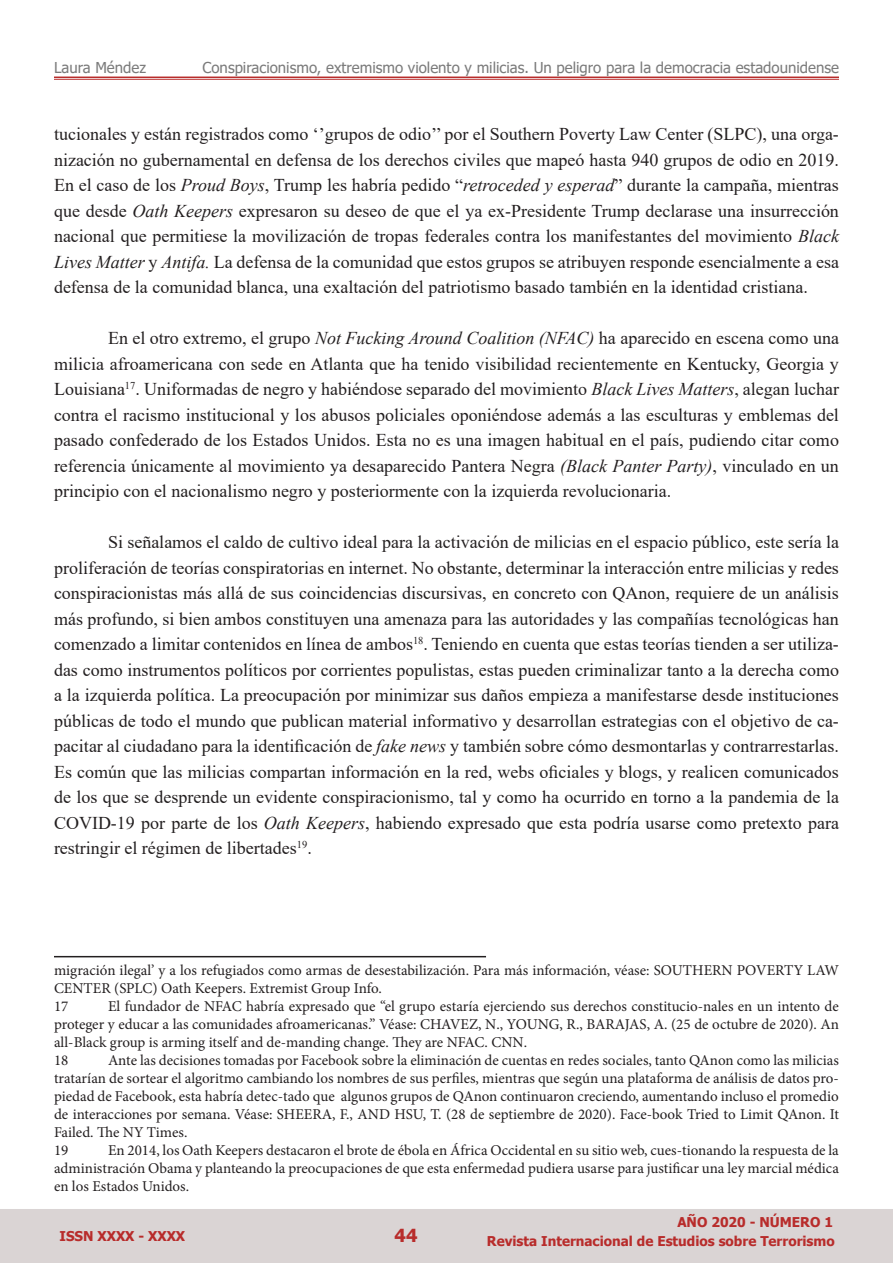
<style>
.page{position:relative;width:893px;height:1263px;background:#fff}
.page>*{position:absolute;margin:0;border:0;box-sizing:border-box;transform-origin:0 0}
.t1{font:18px/25.5px "Times New Roman";color:#231f20;text-align:justify}
.t2{font:700 18px "Tahoma";color:#b82c2b}
.t3{font:15px/18px "Minion Pro";color:#231f20;text-align:justify}
.t4{font:15px "Tahoma";color:#7b7b7b}
.t5{font:700 13.5px "Tahoma";color:#b82c2b}
.s1{font-style:italic}
</style>
<div class="page">
<div style="left:0;top:1209px;width:893px;height:54px;background:#dad4d4"></div>
<hr style="left:54px;top:956px;width:432px;height:1px;background:#231f20">
<hr style="left:54px;top:77px;width:785px;height:1px;background:#b82c2b">
<hr style="left:54px;top:79px;width:785px;height:1px;background:#b82c2b">
<p class="t4" style="left:54px;top:58px;width:94px">Laura Méndez</p>
<p class="t4" style="left:202px;top:58px;width:638px">Conspiracionismo, extremismo violento y milicias. Un peligro para la democracia estadounidense</p>
<p class="t1" style="left:54px;top:121px;width:786px">tucionales y están registrados como ‘’grupos de odio’’ por el Southern Poverty Law Center (SLPC), una orga&shy;nización no gubernamental en defensa de los derechos civiles que mapeó hasta 940 grupos de odio en 2019.<br>En el caso de los <span class="s1">Proud Boys</span>, Trump les habría pedido “<span class="s1">retroceded y esperad</span>” durante la campaña, mientras que desde <span class="s1">Oath Keepers</span> expresaron su deseo de que el ya ex-Presidente Trump declarase una insurrección nacional que permitiese la movilización de tropas federales contra los manifestantes del movimiento <span class="s1">Black Lives Matter</span> y <span class="s1">Antifa.</span> La defensa de la comunidad que estos grupos se atribuyen responde esencialmente a esa defensa de la comunidad blanca, una exaltación del patriotismo basado también en la identidad cristiana.</p>
<p class="t1" style="left:54px;top:325px;width:786px;text-indent:54px">En el otro extremo, el grupo <span class="s1">Not Fucking Around Coalition (NFAC)</span> ha aparecido en escena como una milicia afroamericana con sede en Atlanta que ha tenido visibilidad recientemente en Kentucky, Georgia y Louisiana<sup>17</sup>. Uniformadas de negro y habiéndose separado del movimiento <span class="s1">Black Lives Matters</span>, alegan luchar contra el racismo institucional y los abusos policiales oponiéndose además a las esculturas y emblemas del pasado confederado de los Estados Unidos. Esta no es una imagen habitual en el país, pudiendo citar como referencia únicamente al movimiento ya desaparecido Pantera Negra <span class="s1">(Black Panter Party)</span>, vinculado en un principio con el nacionalismo negro y posteriormente con la izquierda revolucionaria.</p>
<p class="t1" style="left:54px;top:529px;width:786px;text-indent:54px">Si señalamos el caldo de cultivo ideal para la activación de milicias en el espacio público, este sería la proliferación de teorías conspiratorias en internet. No obstante, determinar la interacción entre milicias y redes conspiracionistas más allá de sus coincidencias discursivas, en concreto con QAnon, requiere de un análisis más profundo, si bien ambos constituyen una amenaza para las autoridades y las compañías tecnológicas han comenzado a limitar contenidos en línea de ambos<sup>18</sup>. Teniendo en cuenta que estas teorías tienden a ser utiliza&shy;das como instrumentos políticos por corrientes populistas, estas pueden criminalizar tanto a la derecha como a la izquierda política. La preocupación por minimizar sus daños empieza a manifestarse desde instituciones públicas de todo el mundo que publican material informativo y desarrollan estrategias con el objetivo de ca&shy;pacitar al ciudadano para la identificación de <span class="s1">fake news</span> y también sobre cómo desmontarlas y contrarrestarlas.<br>Es común que las milicias compartan información en la red, webs oficiales y blogs, y realicen comunicados de los que se desprende un evidente conspiracionismo, tal y como ha ocurrido en torno a la pandemia de la COVID-19 por parte de los <span class="s1">Oath Keepers</span>, habiendo expresado que esta podría usarse como pretexto para restringir el régimen de libertades<sup>19</sup>.</p>
<p class="t3" style="left:54px;top:961px;width:786px">migración ilegal’ y a los refugiados como armas de desestabilización. Para más información, véase: SOUTHERN POVERTY LAW<br>CENTER (SPLC) Oath Keepers. Extremist Group Info.</p>
<p class="t3" style="left:54px;top:997px;width:16px">17</p>
<p class="t3" style="left:54px;top:997px;width:787px;text-indent:54px">El fundador de NFAC habría expresado que “el grupo estaría ejerciendo sus derechos constitucio-nales en un intento de proteger y educar a las comunidades afroamericanas.” Véase: CHAVEZ, N., YOUNG, R., BARAJAS, A. (25 de octubre de 2020). An all-Black group is arming itself and de-manding change. They are NFAC. CNN.</p>
<p class="t3" style="left:54px;top:1051px;width:16px">18</p>
<p class="t3" style="left:54px;top:1051px;width:787px;text-indent:54px">Ante las decisiones tomadas por Facebook sobre la eliminación de cuentas en redes sociales, tanto QAnon como las milicias tratarían de sortear el algoritmo cambiando los nombres de sus perfiles, mientras que según una plataforma de análisis de datos pro&shy;piedad de Facebook, esta habría detec-tado que algunos grupos de QAnon continuaron creciendo, aumentando incluso el promedio de interacciones por semana. Véase: SHEERA, F., AND HSU, T. (28 de septiembre de 2020). Face-book Tried to Limit QAnon. It Failed. The NY Times.</p>
<p class="t3" style="left:54px;top:1141px;width:16px">19</p>
<p class="t3" style="left:54px;top:1141px;width:786px;text-indent:54px">En 2014, los Oath Keepers destacaron el brote de ébola en África Occidental en su sitio web, cues-tionando la respuesta de la administración Obama y planteando la preocupaciones de que esta enfermedad pudiera usarse para justificar una ley marcial médica en los Estados Unidos.</p>
<p class="t5" style="left:60px;top:1226px;width:127px">ISSN XXXX - XXXX</p>
<p class="t2" style="left:395px;top:1223px;width:24px">44</p>
<p class="t5" style="left:677px;top:1212px;width:157px">AÑO 2020 - NÚMERO 1</p>
<p class="t5" style="left:487px;top:1232px;width:349px">Revista Internacional de Estudios sobre Terrorismo</p>
</div>
